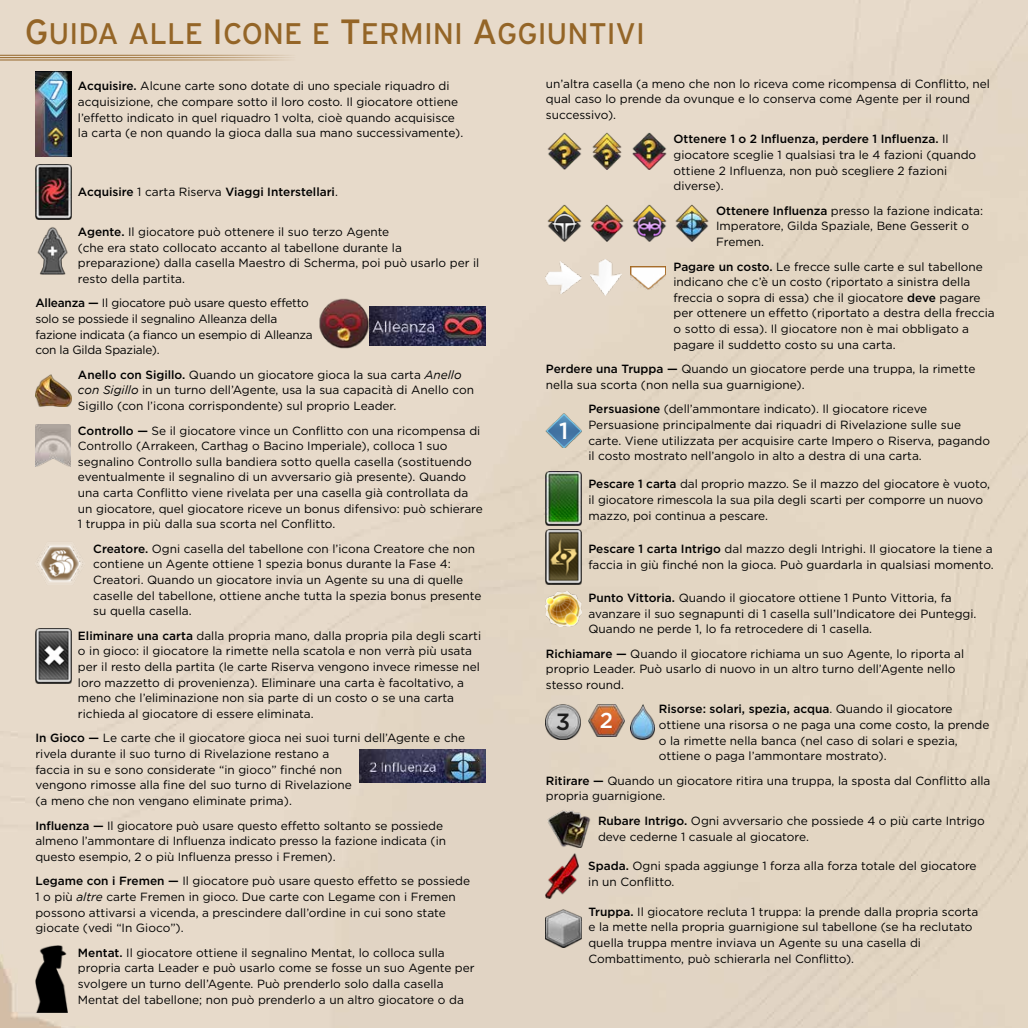
<style>
.page{position:relative;width:1028px;height:1028px;background:#e5d8c8}
.page>*{position:absolute;margin:0;border:0;box-sizing:border-box;transform-origin:0 0}
.t1{font:29.75px "Interstate Regular SC850";color:#946527}
.t2{font:500 23.5px "Gotham";color:#1e1e1e}
.t3{font:500 23.38px "Gotham";color:#fff}
.t4{font:500 21.5px "Gotham";color:#fff}
.t5{font:11.88px/15.6px "Gotham";color:#000}
.t6{font:11.88px/15.6px "Gotham";letter-spacing:-.02em;color:#000}
.t7{font:500 11.88px "Gotham";color:#000}
.s1{font-size:35px}
.s2{font-weight:500}
.s3{font-weight:400}
.s4{font-style:italic}
</style>
<div class="page">
<img style="left:35px;top:72px;width:36px;height:85px">
<img style="left:35px;top:165px;width:36px;height:54px">
<img style="left:35px;top:226px;width:35px;height:49px">
<img style="left:35px;top:375px;width:36px;height:31px">
<img style="left:35px;top:424px;width:36px;height:42px">
<img style="left:35px;top:541px;width:49px;height:44px">
<img style="left:35px;top:628px;width:36px;height:55px">
<img style="left:35px;top:945px;width:32px;height:67px">
<img style="left:546px;top:133px;width:37px;height:37px">
<img style="left:588px;top:133px;width:37px;height:37px">
<img style="left:631px;top:133px;width:37px;height:37px">
<img style="left:546px;top:204px;width:37px;height:37px">
<img style="left:588px;top:204px;width:37px;height:37px">
<img style="left:631px;top:204px;width:37px;height:37px">
<img style="left:673px;top:204px;width:37px;height:37px">
<img style="left:546px;top:261px;width:35px;height:32px">
<img style="left:590px;top:260px;width:31px;height:35px">
<img style="left:631px;top:266px;width:34px;height:23px">
<img style="left:546px;top:413px;width:35px;height:35px">
<img style="left:546px;top:471px;width:35px;height:55px">
<img style="left:546px;top:529px;width:35px;height:55px">
<img style="left:546px;top:591px;width:35px;height:36px">
<img style="left:546px;top:705px;width:34px;height:34px">
<img style="left:588px;top:705px;width:36px;height:31px">
<img style="left:631px;top:705px;width:23px;height:34px">
<img style="left:546px;top:809px;width:46px;height:38px">
<img style="left:546px;top:854px;width:32px;height:44px">
<img style="left:546px;top:909px;width:35px;height:39px">
<hr style="left:0;top:60px;width:295px;height:1px;background:#946527">
<hr style="left:0;top:55px;width:295px;height:1px;background:#946527">
<hr style="left:0;top:57px;width:295px;height:1px;background:#946527">
<img style="left:359px;top:749px;width:126px;height:34px">
<img style="left:315px;top:298px;width:57px;height:51px">
<img style="left:370px;top:307px;width:115px;height:38px">
<h1 class="t1" style="left:25px;top:17px;width:621px"><span class="s1">G</span>UIDA ALLE <span class="s1">I</span>CONE E <span class="s1">T</span>ERMINI <span class="s1">A</span>GGIUNTIVI</h1>
<p class="t5" style="left:78px;top:78px;width:387px"><span class="s2">Acquisire.</span> Alcune carte sono dotate di uno speciale riquadro di acquisizione, che compare sotto il loro costo. Il giocatore ottiene l’effetto indicato in quel riquadro 1 volta, cioè quando acquisisce la carta (e non quando la gioca dalla sua mano successivamente).</p>
<p class="t7" style="left:78px;top:183px;width:261px">Acquisire <span class="s3">1 carta Riserva</span> Viaggi Interstellari<span class="s3">.</span></p>
<p class="t5" style="left:78px;top:224px;width:403px"><span class="s2">Agente.</span> Il giocatore può ottenere il suo terzo Agente<br>(che era stato collocato accanto al tabellone durante la preparazione) dalla casella Maestro di Scherma, poi può usarlo per il resto della partita.</p>
<p class="t6" style="left:35px;top:295px;width:279px"><span class="s2">Alleanza —</span> Il giocatore può usare questo effetto solo se possiede il segnalino Alleanza della fazione indicata (a fianco un esempio di Alleanza con la Gilda Spaziale).</p>
<p class="t5" style="left:78px;top:366px;width:397px"><span class="s2">Anello con Sigillo.</span> Quando un giocatore gioca la sua carta <span class="s4">Anello con Sigillo</span> in un turno dell’Agente, usa la sua capacità di Anello con<br>Sigillo (con l’icona corrispondente) sul proprio Leader.</p>
<p class="t5" style="left:78px;top:422px;width:406px"><span class="s2">Controllo —</span> Se il giocatore vince un Conflitto con una ricompensa di Controllo (Arrakeen, Carthag o Bacino Imperiale), colloca 1 suo segnalino Controllo sulla bandiera sotto quella casella (sostituendo eventualmente il segnalino di un avversario già presente). Quando una carta Conflitto viene rivelata per una casella già controllata da un giocatore, quel giocatore riceve un bonus difensivo: può schierare 1 truppa in più dalla sua scorta nel Conflitto.</p>
<p class="t5" style="left:93px;top:540px;width:390px"><span class="s2">Creatore.</span> Ogni casella del tabellone con l’icona Creatore che non contiene un Agente ottiene 1 spezia bonus durante la Fase 4:<br>Creatori. Quando un giocatore invia un Agente su una di quelle caselle del tabellone, ottiene anche tutta la spezia bonus presente su quella casella.</p>
<p class="t5" style="left:78px;top:627px;width:404px"><span class="s2">Eliminare una carta</span> dalla propria mano, dalla propria pila degli scarti o in gioco: il giocatore la rimette nella scatola e non verrà più usata per il resto della partita (le carte Riserva vengono invece rimesse nel loro mazzetto di provenienza). Eliminare una carta è facoltativo, a meno che l’eliminazione non sia parte di un costo o se una carta richieda al giocatore di essere eliminata.</p>
<p class="t5" style="left:35px;top:730px;width:431px"><span class="s2">In Gioco —</span> Le carte che il giocatore gioca nei suoi turni dell’Agente e che rivela durante il suo turno di Rivelazione restano a<br>faccia in su e sono considerate “in gioco” finché non<br>vengono rimosse alla fine del suo turno di Rivelazione<br>(a meno che non vengano eliminate prima).</p>
<p class="t5" style="left:35px;top:817px;width:412px"><span class="s2">Influenza —</span> Il giocatore può usare questo effetto soltanto se possiede almeno l’ammontare di Influenza indicato presso la fazione indicata (in questo esempio, 2 o più Influenza presso i Fremen).</p>
<p class="t5" style="left:35px;top:873px;width:436px"><span class="s2">Legame con i Fremen —</span> Il giocatore può usare questo effetto se possiede 1 o più <span class="s4">altre</span> carte Fremen in gioco. Due carte con Legame con i Fremen possono attivarsi a vicenda, a prescindere dall’ordine in cui sono state giocate (vedi “In Gioco”).</p>
<p class="t5" style="left:78px;top:944px;width:398px"><span class="s2">Mentat.</span> Il giocatore ottiene il segnalino Mentat, lo colloca sulla propria carta Leader e può usarlo come se fosse un suo Agente per svolgere un turno dell’Agente. Può prenderlo solo dalla casella Mentat del tabellone; non può prenderlo a un altro giocatore o da</p>
<p class="t5" style="left:546px;top:75px;width:445px">un’altra casella (a meno che non lo riceva come ricompensa di Conflitto, nel qual caso lo prende da ovunque e lo conserva come Agente per il round successivo).</p>
<p class="t5" style="left:673px;top:131px;width:304px"><span class="s2">Ottenere 1 o 2 Influenza, perdere 1 Influenza.</span> Il giocatore sceglie 1 qualsiasi tra le 4 fazioni (quando ottiene 2 Influenza, non può scegliere 2 fazioni diverse).</p>
<p class="t5" style="left:716px;top:202px;width:268px"><span class="s2">Ottenere Influenza</span> presso la fazione indicata:<br>Imperatore, Gilda Spaziale, Bene Gesserit o<br>Fremen.</p>
<p class="t5" style="left:673px;top:258px;width:323px"><span class="s2">Pagare un costo.</span> Le frecce sulle carte e sul tabellone indicano che c’è un costo (riportato a sinistra della freccia o sopra di essa) che il giocatore <span class="s2">deve</span> pagare per ottenere un effetto (riportato a destra della freccia o sotto di essa). Il giocatore non è mai obbligato a pagare il suddetto costo su una carta.</p>
<p class="t5" style="left:546px;top:361px;width:431px"><span class="s2">Perdere una Truppa —</span> Quando un giocatore perde una truppa, la rimette nella sua scorta (non nella sua guarnigione).</p>
<h3 class="t3" style="left:559px;top:415px;width:11px">1</h3>
<p class="t5" style="left:588px;top:401px;width:403px"><span class="s2">Persuasione</span> (dell’ammontare indicato). Il giocatore riceve Persuasione principalmente dai riquadri di Rivelazione sulle sue carte. Viene utilizzata per acquisire carte Impero o Riserva, pagando il costo mostrato nell’angolo in alto a destra di una carta.</p>
<p class="t5" style="left:588px;top:476px;width:403px"><span class="s2">Pescare 1 carta</span> dal proprio mazzo. Se il mazzo del giocatore è vuoto, il giocatore rimescola la sua pila degli scarti per comporre un nuovo mazzo, poi continua a pescare.</p>
<p class="t5" style="left:588px;top:540px;width:407px"><span class="s2">Pescare 1 carta Intrigo</span> dal mazzo degli Intrighi. Il giocatore la tiene a faccia in giù finché non la gioca. Può guardarla in qualsiasi momento.</p>
<p class="t5" style="left:588px;top:589px;width:389px"><span class="s2">Punto Vittoria.</span> Quando il giocatore ottiene 1 Punto Vittoria, fa avanzare il suo segnapunti di 1 casella sull’Indicatore dei Punteggi.<br>Quando ne perde 1, lo fa retrocedere di 1 casella.</p>
<p class="t5" style="left:546px;top:645px;width:420px"><span class="s2">Richiamare —</span> Quando il giocatore richiama un suo Agente, lo riporta al proprio Leader. Può usarlo di nuovo in un altro turno dell’Agente nello stesso round.</p>
<h2 class="t2" style="left:556px;top:706px;width:16px">3</h2>
<h3 class="t4" style="left:599px;top:706px;width:15px">2</h3>
<p class="t5" style="left:659px;top:701px;width:332px"><span class="s2">Risorse: solari, spezia, acqua</span>. Quando il giocatore ottiene una risorsa o ne paga una come costo, la prende o la rimette nella banca (nel caso di solari e spezia, ottiene o paga l’ammontare mostrato).</p>
<p class="t5" style="left:546px;top:772px;width:446px"><span class="s2">Ritirare —</span> Quando un giocatore ritira una truppa, la sposta dal Conflitto alla propria guarnigione.</p>
<p class="t5" style="left:598px;top:812px;width:388px"><span class="s2">Rubare Intrigo.</span> Ogni avversario che possiede 4 o più carte Intrigo deve cederne 1 casuale al giocatore.</p>
<p class="t5" style="left:588px;top:858px;width:390px"><span class="s2">Spada.</span> Ogni spada aggiunge 1 forza alla forza totale del giocatore in un Conflitto.</p>
<p class="t5" style="left:588px;top:903px;width:391px"><span class="s2">Truppa.</span> Il giocatore recluta 1 truppa: la prende dalla propria scorta e la mette nella propria guarnigione sul tabellone (se ha reclutato quella truppa mentre inviava un Agente su una casella di Combattimento, può schierarla nel Conflitto).</p>
</div>
